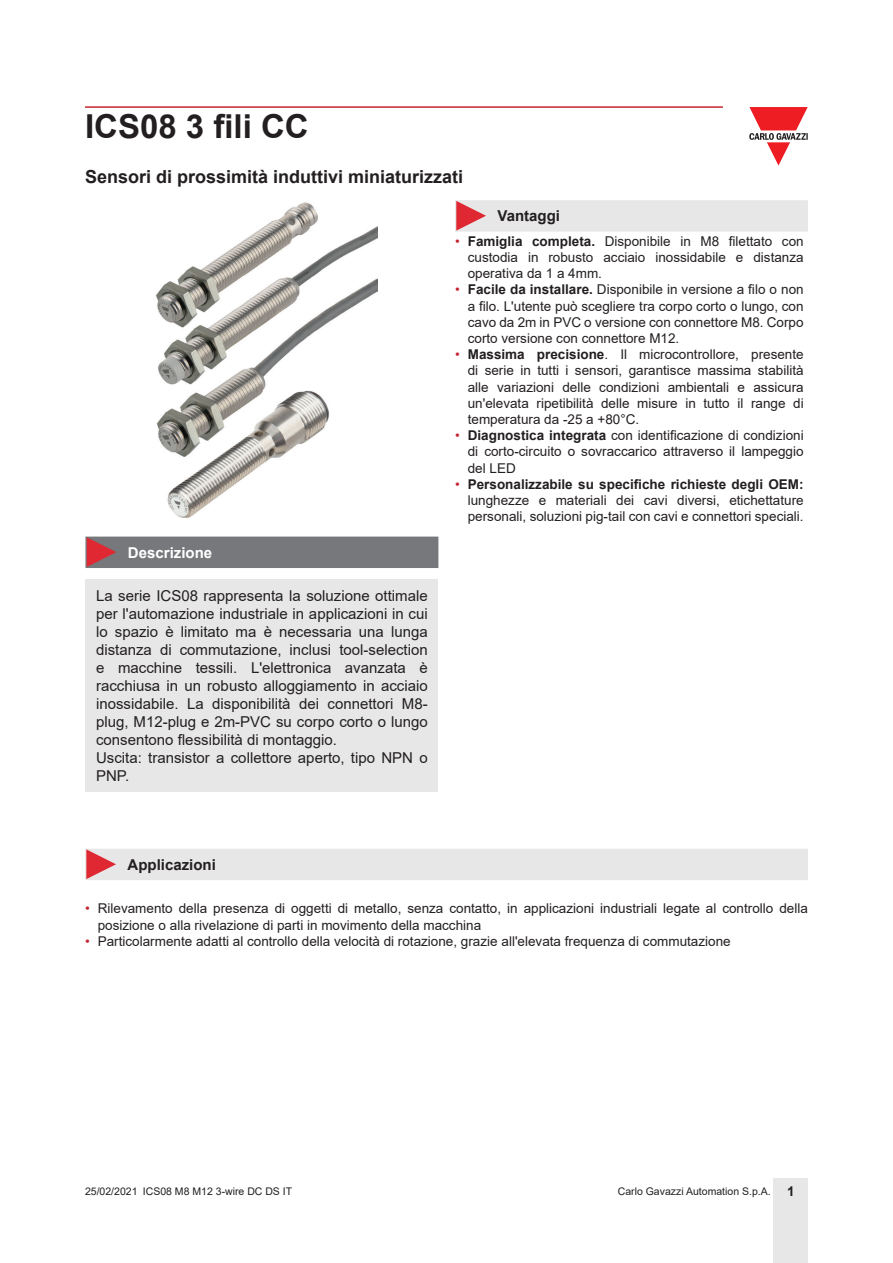
<style>
.page{position:relative;width:893px;height:1263px;background:#fff}
.page>*{position:absolute;margin:0;border:0;box-sizing:border-box;transform-origin:0 0}
.t1{font:700 33px "Arial";color:#231f20}
.Titolo02{font:700 18px "Arial";color:#231f20}
.Testo{font:15px/18px "Arial";color:#231f20;text-align:justify}
.Titolo03{font:700 15px "Arial";color:#231f20}
.Titolo04{font:700 15px "Arial";color:#fff}
.t2{font:13.5px/16.2px "Arial";color:#231f20;text-align:justify}
.t3{font:10.5px "Arial";color:#231f20}
.s1{color:#c42633}
.s2{font-weight:700}
.s3{font-weight:700;font-size:13.5px}
</style>
<div class="page">
<hr style="left:85px;top:106px;width:638px;height:2px;background:#c42633">
<div style="left:774px;top:1178px;width:34px;height:85px;background:#e7e7e8"></div>
<svg style="left:749px;top:107px;width:59px;height:59px"></svg>
<div style="left:85px;top:580px;width:353px;height:212px;background:#e7e7e8"></div>
<img style="left:156px;top:202px;width:221px;height:316px">
<div style="left:85px;top:537px;width:353px;height:31px;background:#77787b"></div>
<div style="left:455px;top:200px;width:353px;height:32px;background:#e7e7e8"></div>
<div style="left:85px;top:849px;width:723px;height:31px;background:#e7e7e8"></div>
<h1 class="t1" style="left:85px;top:103px;width:225px">ICS08 3 fili CC</h1>
<p class="Titolo02" style="left:85px;top:164px;width:380px">Sensori di prossimità induttivi miniaturizzati</p>
<p class="Titolo04" style="left:128px;top:542px;width:86px">Descrizione</p>
<p class="Testo" style="left:96px;top:587px;width:333px">La serie ICS08 rappresenta la soluzione ottimale per l'automazione industriale in applicazioni in cui lo spazio è limitato ma è necessaria una lunga distanza di commutazione, inclusi tool-selection e macchine tessili. L'elettronica avanzata è racchiusa in un robusto alloggiamento in acciaio inossidabile. La disponibilità dei connettori M8- plug, M12-plug e 2m-PVC su corpo corto o lungo consentono flessibilità di montaggio.</p>
<p class="Testo" style="left:96px;top:749px;width:333px">Uscita: transistor a collettore aperto, tipo NPN o<br>PNP.</p>
<p class="Titolo03" style="left:497px;top:206px;width:64px">Vantaggi</p>
<p class="t2" style="left:468px;top:233px;width:337px;text-indent:-13px"><span class="s1">•</span> <span class="s2">Famiglia completa.</span> Disponibile in M8 filettato con custodia in robusto acciaio inossidabile e distanza operativa da 1 a 4mm.</p>
<p class="t2" style="left:468px;top:281px;width:337px;text-indent:-13px"><span class="s1">•</span> <span class="s2">Facile da installare.</span> Disponibile in versione a filo o non a filo. L'utente può scegliere tra corpo corto o lungo, con cavo da 2m in PVC o versione con connettore M8. Corpo corto versione con connettore M12.</p>
<p class="t2" style="left:468px;top:346px;width:337px;text-indent:-13px"><span class="s1">•</span> <span class="s2">Massima precisione</span>. Il microcontrollore, presente di serie in tutti i sensori, garantisce massima stabilità alle variazioni delle condizioni ambientali e assicura un'elevata ripetibilità delle misure in tutto il range di temperatura da -25 a +80°C.</p>
<p class="t2" style="left:468px;top:427px;width:337px;text-indent:-13px"><span class="s1">•</span> <span class="s2">Diagnostica integrata</span> con identificazione di condizioni di corto-circuito o sovraccarico attraverso il lampeggio del LED</p>
<p class="t2" style="left:468px;top:476px;width:337px;text-indent:-13px"><span class="s1">•</span> <span class="s2">Personalizzabile su specifiche richieste degli OEM: </span>lunghezze e materiali dei cavi diversi, etichettature personali, soluzioni pig-tail con cavi e connettori speciali.</p>
<p class="Titolo03" style="left:128px;top:854px;width:90px">Applicazioni</p>
<p class="t2" style="left:98px;top:900px;width:712px;text-indent:-13px"><span class="s1">•</span> Rilevamento della presenza di oggetti di metallo, senza contatto, in applicazioni industriali legate al controllo della posizione o alla rivelazione di parti in movimento della macchina</p>
<p class="t2" style="left:85px;top:933px;width:647px"><span class="s1">•</span> Particolarmente adatti al controllo della velocità di rotazione, grazie all'elevata frequenza di commutazione</p>
<p class="t3" style="left:85px;top:1183px;width:209px">25/02/2021 ICS08 M8 M12 3-wire DC DS IT</p>
<p class="t3" style="left:618px;top:1183px;width:178px">Carlo Gavazzi Automation S.p.A. <span class="s3">1</span></p>
</div>
